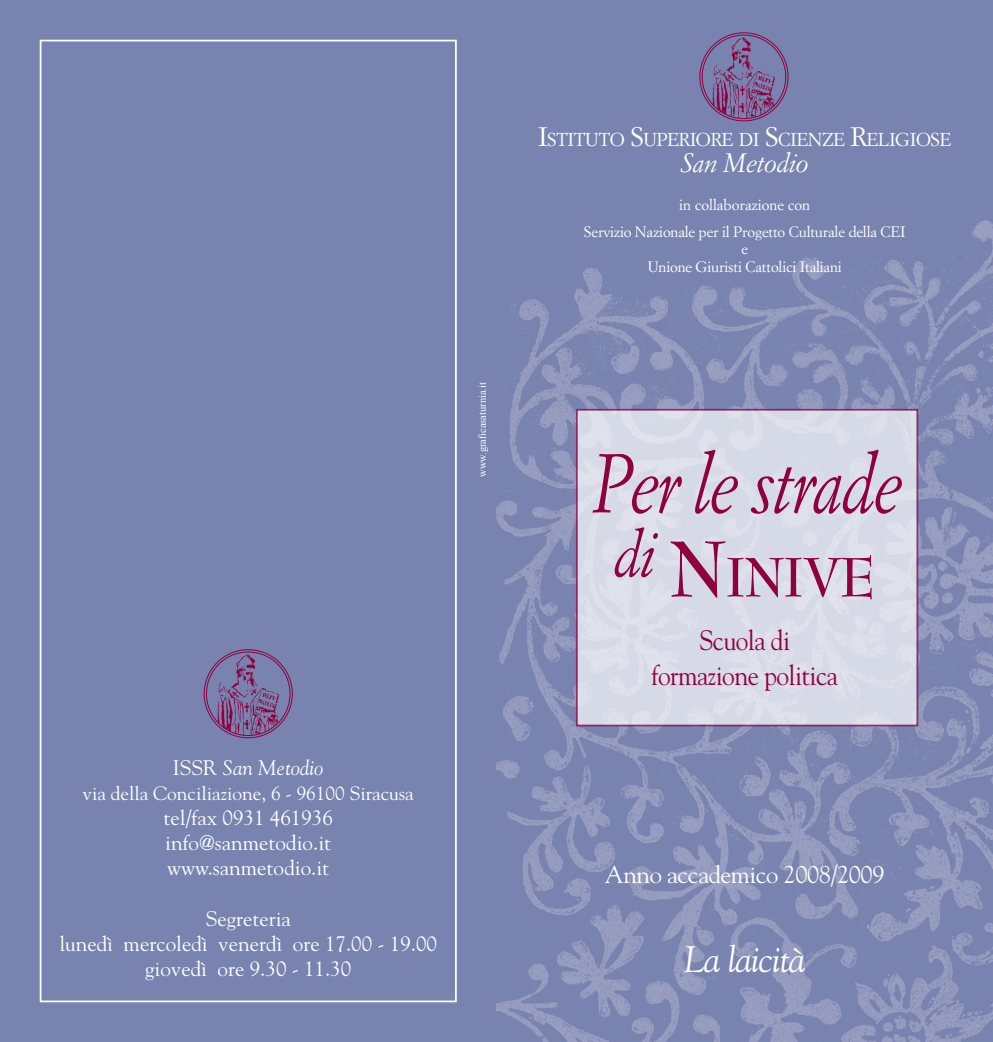
<style>
.page{position:relative;width:993px;height:1042px;background:#fff}
.page>*{position:absolute;margin:0;border:0;box-sizing:border-box;transform-origin:0 0}
.t1{font:italic 81.73px "Simoncini Garamond Std";letter-spacing:-.04em;color:#8f003f;scale:.85 1}
.t2{font:700 60.38px "Bernhard Modern Std";color:#8f003f;scale:.9 1}
.t3{font:italic 36.75px "Goudy Std";letter-spacing:-.02em;color:#fff}
.t4{font:28px/35px "Goudy Std";letter-spacing:-.02em;color:#8f003f;text-align:center;scale:.9 1}
.t5{font:italic 26.25px "Simoncini Garamond Std";letter-spacing:-.02em;color:#fff}
.t6{font:24.5px "Goudy Std";letter-spacing:-.02em;color:#fff}
.t7{font:21px/25.2px "Goudy Std";color:#fff;text-align:justify}
.t8{font:italic 21px "Goudy Std";color:#fff}
.t9{font:19.25px "Goudy Std";color:#fff}
.t10{font:18.38px "Simoncini Garamond Std";letter-spacing:-.03em;color:#fff}
.t11{font:14.88px/26.2px "Simoncini Garamond Std";letter-spacing:-.01em;color:#fff;text-align:center}
.t12{font:10.5px "Times New Roman";color:#fff}
.s1{font-style:normal}
.s2{font-size:26.25px}
.s3{font-size:86.27px}
</style>
<div class="page">
<div style="left:0;top:0;width:992px;height:1042px;background:#7883af"></div>
<img style="left:703px;top:35px;width:77px;height:84px">
<img style="left:496px;top:215px;width:496px;height:827px">
<div style="left:40px;top:40px;width:416px;height:962px;border:2px solid #fff"></div>
<div style="left:575px;top:409px;width:342px;height:317px;background:#d6d9e6;border:2px solid #8f003f"></div>
<img style="left:208px;top:652px;width:76px;height:83px">
<p class="t12" style="left:475px;top:477px;width:96px;rotate:-90deg">www.graficasaturnia.it</p>
<p class="t8" style="left:173px;top:754px;width:152px"><span class="s1">ISSR</span> San Metodio</p>
<p class="t9" style="left:83px;top:781px;width:332px">via della Conciliazione, 6 - 96100 Siracusa</p>
<p class="t7" style="left:163px;top:805px;width:171px">tel/fax 0931 461936 info@sanmetodio.it www.sanmetodio.it</p>
<p class="t7" style="left:59px;top:905px;width:379px;text-align:center">Segreteria<br>lunedì mercoledì venerdì ore 17.00 - 19.00 giovedì ore 9.30 - 11.30</p>
<p class="t10" style="left:538px;top:128px;width:415px"><span class="s2">I</span>STITUTO <span class="s2">S</span>UPERIORE DI <span class="s2">S</span>CIENZE <span class="s2">R</span>ELIGIOSE</p>
<p class="t5" style="left:681px;top:147px;width:129px">San Metodio</p>
<p class="t11" style="left:583px;top:192px;width:323px">in collaborazione con<br>Servizio Nazionale per il Progetto Culturale della CEI</p>
<p class="t11" style="left:647px;top:240px;width:195px;line-height:17.8px">e<br>Unione Giuristi Cattolici Italiani</p>
<h1 class="t1" style="left:592px;top:435px;width:366px">Per le strade</h1>
<h2 class="t2" style="left:612px;top:546px;width:292px"><sup>di</sup> <span class="s3">N</span>INIVE</h2>
<h3 class="t4" style="left:651px;top:622px;width:208px">Scuola di formazione politica</h3>
<p class="t6" style="left:604px;top:859px;width:281px">Anno accademico 2008/2009</p>
<h3 class="t3" style="left:684px;top:937px;width:122px">La laicità</h3>
</div>
